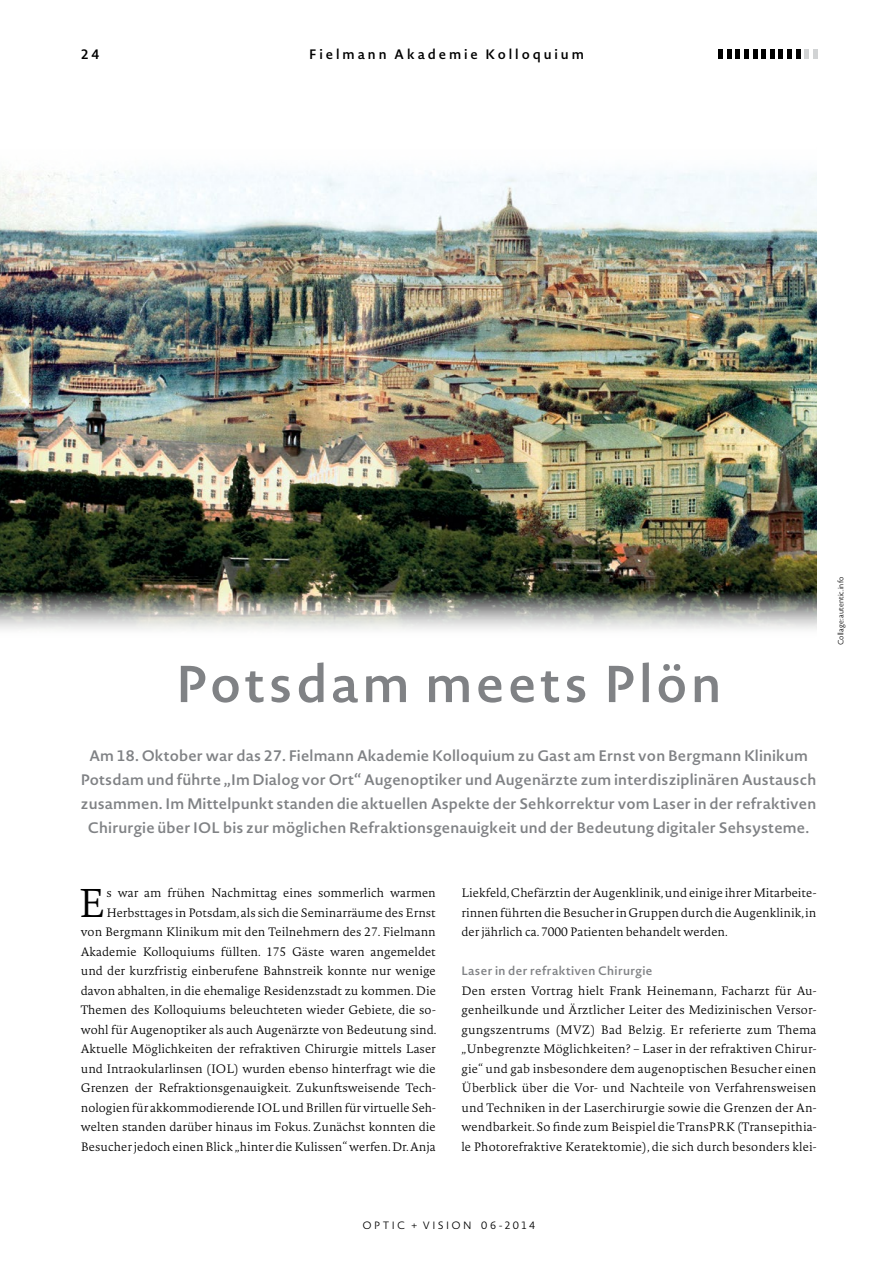
<style>
.page{position:relative;width:893px;height:1263px;background:#fff}
.page>*{position:absolute;margin:0;border:0;box-sizing:border-box;transform-origin:0 0}
.t1{font:600 51px "Novel Sans Pro";letter-spacing:.07em;color:#808285}
.t2{font:200 39.45px "Novel Pro";color:#000}
.t3{font:600 15px/24px "Novel Sans Pro";letter-spacing:.01em;color:#808285;text-align:center}
.t4{font:600 13.5px "Novel Sans Pro";letter-spacing:.215em;color:#000}
.t5{font:200 12px/19.5px "Novel Pro";color:#000;text-align:justify}
.t6{font:600 12px "Novel Sans Pro";letter-spacing:.03em;color:#808285}
.t7{font:300 10.5px "Novel Sans Pro";letter-spacing:.225em;color:#000}
.t8{font:300 7.5px "Novel Sans Pro";color:#000}
</style>
<div class="page">
<hr style="left:719px;top:49px;width:4px;height:10px;background:#000">
<hr style="left:727px;top:49px;width:4px;height:10px;background:#000">
<hr style="left:736px;top:49px;width:4px;height:10px;background:#000">
<div style="left:744px;top:49px;width:5px;height:10px;background:#000"></div>
<hr style="left:753px;top:49px;width:4px;height:10px;background:#000">
<hr style="left:762px;top:49px;width:4px;height:10px;background:#000">
<hr style="left:770px;top:49px;width:4px;height:10px;background:#000">
<hr style="left:779px;top:49px;width:4px;height:10px;background:#000">
<div style="left:787px;top:49px;width:5px;height:10px;background:#000"></div>
<hr style="left:796px;top:49px;width:4px;height:10px;background:#000">
<div style="left:804px;top:49px;width:5px;height:10px;background:#d1d3d4"></div>
<hr style="left:813px;top:49px;width:4px;height:10px;background:#d1d3d4">
<img style="left:0;top:170px;width:816px;height:460px">
<p class="t4" style="left:81px;top:44px;width:20px">24</p>
<p class="t4" style="left:309px;top:44px;width:276px">Fielmann Akademie Kolloquium</p>
<h1 class="t1" style="left:176px;top:646px;width:547px">Potsdam meets Plön</h1>
<p class="t3" style="left:81px;top:743px;width:737px">Am 18. Oktober war das 27. Fielmann Akademie Kolloquium zu Gast am Ernst von Bergmann Klinikum Potsdam und führte „Im Dialog vor Ort“ Augenoptiker und Augenärzte zum interdisziplinären Austausch zusammen. Im Mittelpunkt standen die aktuellen Aspekte der Sehkorrektur vom Laser in der refraktiven Chirurgie über IOL bis zur möglichen Refraktionsgenauigkeit und der Bedeutung digitaler Sehsysteme.</p>
<p class="t5" style="left:81px;top:883px;width:357px;text-align:right">s war am frühen Nachmittag eines sommerlich warmen Herbsttages in Potsdam, als sich die Seminarräume des Ernst<br>von Bergmann Klinikum mit den Teilnehmern des 27. Fielmann Akademie Kolloquiums füllten. 175 Gäste waren angemeldet und der kurzfristig einberufene Bahnstreik konnte nur wenige davon abhalten, in die ehemalige Residenzstadt zu kommen. Die Themen des Kolloquiums beleuchteten wieder Gebiete, die so&shy;wohl für Augenoptiker als auch Augenärzte von Bedeutung sind.<br>Aktuelle Möglichkeiten der refraktiven Chirurgie mittels Laser und Intraokularlinsen (IOL) wurden ebenso hinterfragt wie die Grenzen der Refraktionsgenauigkeit. Zukunftsweisende Tech&shy;nologien für akkommodierende IOL und Brillen für virtuelle Seh&shy;welten standen darüber hinaus im Fokus. Zunächst konnten die Besucher jedoch einen Blick „hinter die Kulissen“ werfen. Dr. Anja</p>
<p class="t5" style="left:461px;top:883px;width:357px">Liekfeld, Chefärztin der Augenklinik, und einige ihrer Mitarbeite&shy;rinnen führten die Besucher in Gruppen durch die Augenklinik, in der jährlich ca. 7000 Patienten behandelt werden.</p>
<h2 class="t2" style="left:78px;top:873px;width:29px">E</h2>
<p class="t6" style="left:461px;top:962px;width:193px">Laser in der refraktiven Chirurgie</p>
<p class="t5" style="left:461px;top:980px;width:357px">Den ersten Vortrag hielt Frank Heinemann, Facharzt für Au&shy;genheilkunde und Ärztlicher Leiter des Medizinischen Versor&shy;gungszentrums (MVZ) Bad Belzig. Er referierte zum Thema „Unbegrenzte Möglichkeiten? – Laser in der refraktiven Chirur&shy;gie“ und gab insbesondere dem augenoptischen Besucher einen Überblick über die Vor- und Nachteile von Verfahrensweisen und Techniken in der Laserchirurgie sowie die Grenzen der An&shy;wendbarkeit. So finde zum Beispiel die TransPRK (Transepithia&shy;le Photorefraktive Keratektomie), die sich durch besonders klei-</p>
<p class="t8" style="left:835px;top:645px;width:70px;rotate:-90deg">Collage: autentic.info</p>
<p class="t7" style="left:363px;top:1217px;width:174px">OPTIC + VISION 06-2014</p>
</div>
